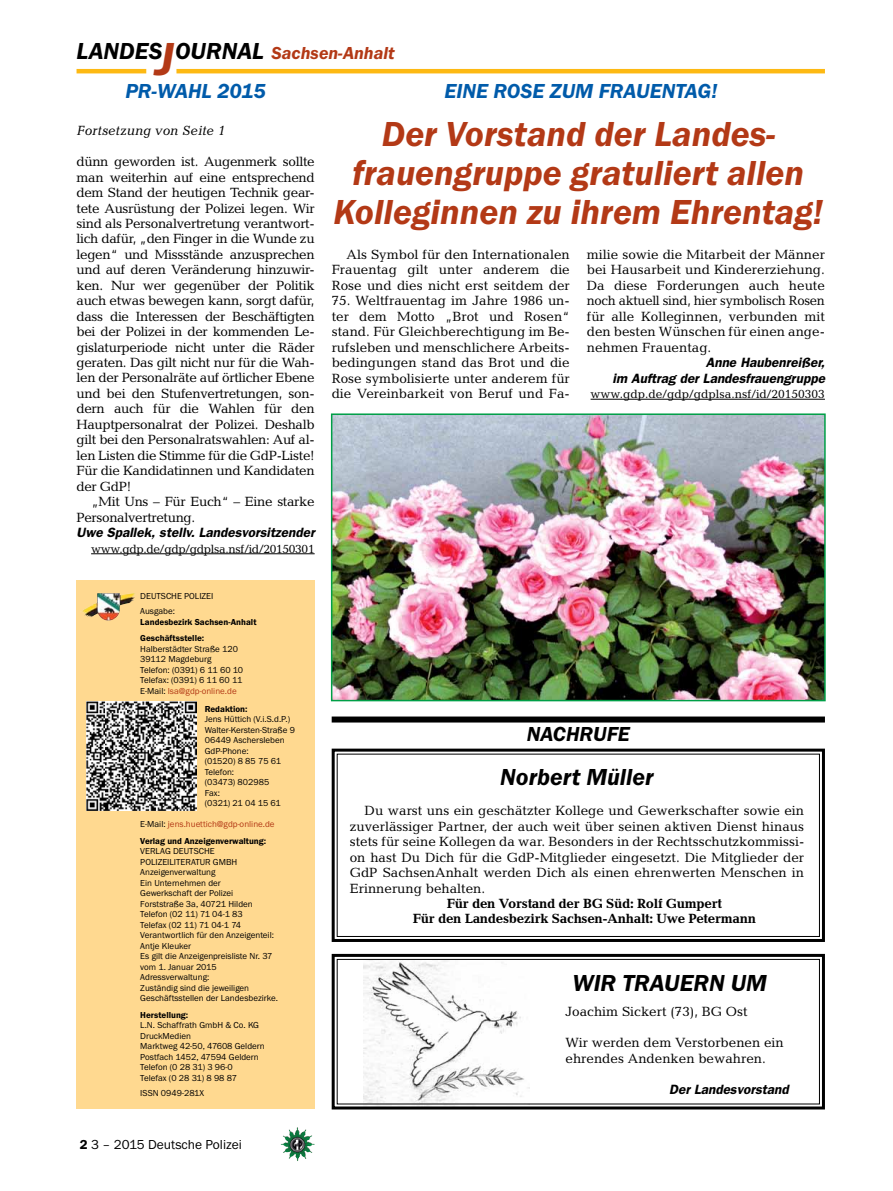
<style>
.page{position:relative;width:893px;height:1191px;background:#fff}
.page>*{position:absolute;margin:0;border:0;box-sizing:border-box;transform-origin:0 0}
.t1{font:italic 600 36px/39px "Franklin Gothic Itc T";color:#b33916;text-align:center}
.t2{font:italic 600 24px "Franklin Gothic Itc T";color:#000}
.t3{font:italic 600 21px "Franklin Gothic Itc T";color:#005baa}
.t4{font:italic 600 21px "Franklin Gothic Itc T";color:#000}
.t5{font:italic 600 18px "Franklin Gothic Itc T";color:#b33916}
.t6{font:13.5px/15.5px "Candida";color:#000;text-align:justify}
.t7{font:italic 600 13.5px/15.5px "Franklin Gothic";color:#000;text-align:right}
.t8{font:700 13.5px/15.5px "Candida";letter-spacing:-.02em;color:#000;text-align:center}
.t9{font:13.5px/15.5px "Candida";letter-spacing:-.025em;color:#000}
.t10{font:13.5px "Franklin Gothic Itc T";color:#000}
.t11{font:italic 13.5px "Candida";color:#000}
.t12{font:12px "Candida";letter-spacing:-.01em;color:#000}
.t13{font:9px/10.5px "Franklin Gothic Itc T";color:#000}
.t14{font:600 9px/16.5px "Franklin Gothic Itc T";color:#000}
.s1{font-size:24px;color:#000}
.s2{font-size:48px}
.s3{color:#b33916}
.s4{font-weight:400}
.s5{font-weight:400;color:#b33916}
.s6{font-weight:600}
</style>
<div class="page">
<hr style="left:77px;top:69px;width:69px;height:4px;background:#fdb913">
<hr style="left:176px;top:69px;width:649px;height:4px;background:#fdb913">
<img style="left:281px;top:1128px;width:16px;height:24px">
<div style="left:77px;top:580px;width:238px;height:529px;background:#ffd990"></div>
<img style="left:80px;top:593px;width:55px;height:19px">
<img style="left:87px;top:701px;width:109px;height:110px">
<hr style="left:91px;top:553px;width:224px;height:1px;background:#000">
<hr style="left:591px;top:399px;width:234px;height:1px;background:#000">
<img style="left:334px;top:416px;width:489px;height:282px">
<div style="left:331px;top:413px;width:495px;height:288px;border:2px solid #009f47"></div>
<svg style="left:331px;top:953px;width:494px;height:157px"></svg>
<div style="left:337px;top:959px;width:483px;height:145px;border:1px solid #000"></div>
<svg style="left:331px;top:748px;width:494px;height:194px"></svg>
<div style="left:337px;top:753px;width:483px;height:184px;border:1px solid #000"></div>
<div style="left:332px;top:716px;width:493px;height:6px;background:#000"></div>
<h3 class="t5" style="left:77px;top:42px;width:320px"><span class="s1">LANDES</span><span class="s2">J</span><span class="s1">OURNAL</span> Sachsen-Anhalt</h3>
<h3 class="t3" style="left:125px;top:79px;width:142px">pr-wahl 2015</h3>
<p class="t11" style="left:77px;top:123px;width:150px">Fortsetzung von Seite 1</p>
<p class="t6" style="left:77px;top:154px;width:240px">dünn geworden ist. Augenmerk sollte man weiterhin auf eine entsprechend dem Stand der heutigen Technik gear&shy;tete Ausrüstung der Polizei legen. Wir sind als Personalvertretung verantwort&shy;lich dafür, „den Finger in die Wunde zu legen“ und Missstände anzusprechen und auf deren Veränderung hinzuwir&shy;ken. Nur wer gegenüber der Politik auch etwas bewegen kann, sorgt dafür, dass die Interessen der Beschäftigten bei der Polizei in der kommenden Le&shy;gislaturperiode nicht unter die Räder geraten. Das gilt nicht nur für die Wah&shy;len der Personalräte auf örtlicher Ebene und bei den Stufenvertretungen, son&shy;dern auch für die Wahlen für den Hauptpersonalrat der Polizei. Deshalb gilt bei den Personalratswahlen: Auf al&shy;len Listen die Stimme für die GdP-Liste!<br>Für die Kandidatinnen und Kandidaten der GdP!</p>
<p class="t9" style="left:77px;top:494px;width:240px;text-indent:15px">„Mit Uns – Für Euch“ – Eine starke<br>Personalvertretung.</p>
<p class="t7" style="left:77px;top:524px;width:240px">Uwe Spallek, stellv. Landesvorsitzender</p>
<p class="t12" style="left:91px;top:541px;width:225px">www.gdp.de/gdp/gdplsa.nsf/id/20150301</p>
<p class="t13" style="left:140px;top:589px;width:75px;line-height:14.7px">DEUTSCHE POLIZEI<br>Ausgabe:</p>
<p class="t14" style="left:140px;top:613px;width:118px">Landesbezirk Sachsen-Anhalt<br>Geschäftsstelle:</p>
<p class="t13" style="left:140px;top:643px;width:104px">Halberstädter Straße 120<br>39112 Magdeburg<br>Telefon: (0391) 6 11 60 10<br>Telefax: (0391) 6 11 60 11<br>E-Mail: <span class="s3">lsa@gdp-online.de</span></p>
<p class="t14" style="left:205px;top:700px;width:44px">Redaktion:</p>
<p class="t13" style="left:205px;top:713px;width:92px">Jens Hüttich (V.i.S.d.P.)<br>Walter-Kersten-Straße 9<br>06449 Aschersleben<br>GdP-Phone:<br>(01520) 8 85 75 61<br>Telefon:<br>(03473) 802985<br>Fax:<br>(0321) 21 04 15 61</p>
<p class="t14" style="left:140px;top:815px;width:136px"><span class="s4">E-Mail:</span> <span class="s5">jens.huettich@gdp-online.de<br></span>Verlag und Anzeigenverwaltung:</p>
<p class="t13" style="left:140px;top:845px;width:139px">VERLAG DEUTSCHE<br>POLIZEILITERATUR GMBH<br>Anzeigenverwaltung<br>Ein Unternehmen der<br>Gewerkschaft der Polizei<br>Forststraße 3a, 40721 Hilden<br>Telefon (02 11) 71 04-1 83<br>Telefax (02 11) 71 04-1 74<br>Verantwortlich für den Anzeigenteil:<br>Antje Kleuker<br>Es gilt die Anzeigenpreisliste Nr. 37 vom 1. Januar 2015<br>Adressverwaltung:<br>Zuständig sind die jeweiligen<br>Geschäftsstellen der Landesbezirke.</p>
<p class="t14" style="left:140px;top:1006px;width:50px">Herstellung:</p>
<p class="t13" style="left:140px;top:1019px;width:126px">L.N. Schaffrath GmbH &amp; Co. KG<br>DruckMedien<br>Marktweg 42-50, 47608 Geldern<br>Postfach 1452, 47594 Geldern<br>Telefon (0 28 31) 3 96-0<br>Telefax (0 28 31) 8 98 87</p>
<p class="t13" style="left:140px;top:1087px;width:65px">ISSN 0949-281X</p>
<h3 class="t3" style="left:444px;top:79px;width:63px">Eine Ros</h3>
<h3 class="t3" style="left:532px;top:79px;width:33px">e zum</h3>
<h3 class="t3" style="left:599px;top:79px;width:120px">Frauentag!</h3>
<h1 class="t1" style="left:333px;top:114px;width:491px">Der Vorstand der Landes&shy;frauengruppe gratuliert allen<br>Kolleginnen zu ihrem Ehrentag!</h1>
<p class="t6" style="left:587px;top:247px;width:240px">milie sowie die Mitarbeit der Männer bei Hausarbeit und Kindererziehung.<br>Da diese Forderungen auch heute noch aktuell sind, hier symbolisch Rosen für alle Kolleginnen, verbunden mit den besten Wünschen für einen ange&shy;nehmen Frauentag.</p>
<p class="t7" style="left:612px;top:355px;width:214px">Anne Haubenreißer,<br>im Auftrag der Landesfrauengruppe</p>
<p class="t12" style="left:591px;top:387px;width:236px">www.gdp.de/gdp/gdplsa.nsf/id/20150303</p>
<p class="t6" style="left:332px;top:247px;width:240px;text-indent:15px">Als Symbol für den Internationalen Frauentag gilt unter anderem die Rose und dies nicht erst seitdem der</p>
<p class="t6" style="left:332px;top:293px;width:240px">75. Weltfrauentag im Jahre 1986 un&shy;ter dem Motto „Brot und Rosen“ stand. Für Gleichberechtigung im Be&shy;rufsleben und menschlichere Arbeits&shy;bedingungen stand das Brot und die Rose symbolisierte unter anderem für die Vereinbarkeit von Beruf und Fa-</p>
<h3 class="t4" style="left:527px;top:721px;width:105px">nachrufe</h3>
<h2 class="t2" style="left:500px;top:763px;width:155px">Norbert Müller</h2>
<p class="t6" style="left:350px;top:803px;width:456px;text-indent:15px">Du warst uns ein geschätzter Kollege und Gewerkschafter sowie ein zuverlässiger Partner, der auch weit über seinen aktiven Dienst hinaus stets für seine Kollegen da war. Besonders in der Rechtsschutzkommissi&shy;on hast Du Dich für die GdP-Mitglieder eingesetzt. Die Mitglieder der GdP SachsenAnhalt werden Dich als einen ehrenwerten Menschen in Erinnerung behalten.</p>
<p class="t8" style="left:413px;top:895px;width:345px">Für den Vorstand der BG Süd: Rolf Gumpert<br>Für den Landesbezirk Sachsen-Anhalt: Uwe Petermann</p>
<h2 class="t2" style="left:572px;top:968px;width:15px">WIR</h2>
<h2 class="t2" style="left:622px;top:968px;width:146px">TRA UERN UM</h2>
<p class="t6" style="left:566px;top:1004px;width:184px">Joachim Sickert (73), BG Ost</p>
<p class="t6" style="left:566px;top:1034px;width:220px">Wir werden dem Verstorbenen ein ehrendes Andenken bewahren.</p>
<p class="t7" style="left:669px;top:1081px;width:121px">Der Landesvorstand</p>
<p class="t10" style="left:80px;top:1136px;width:164px"><span class="s6">2</span> 3 – 2015 Deutsche Polizei</p>
</div>
